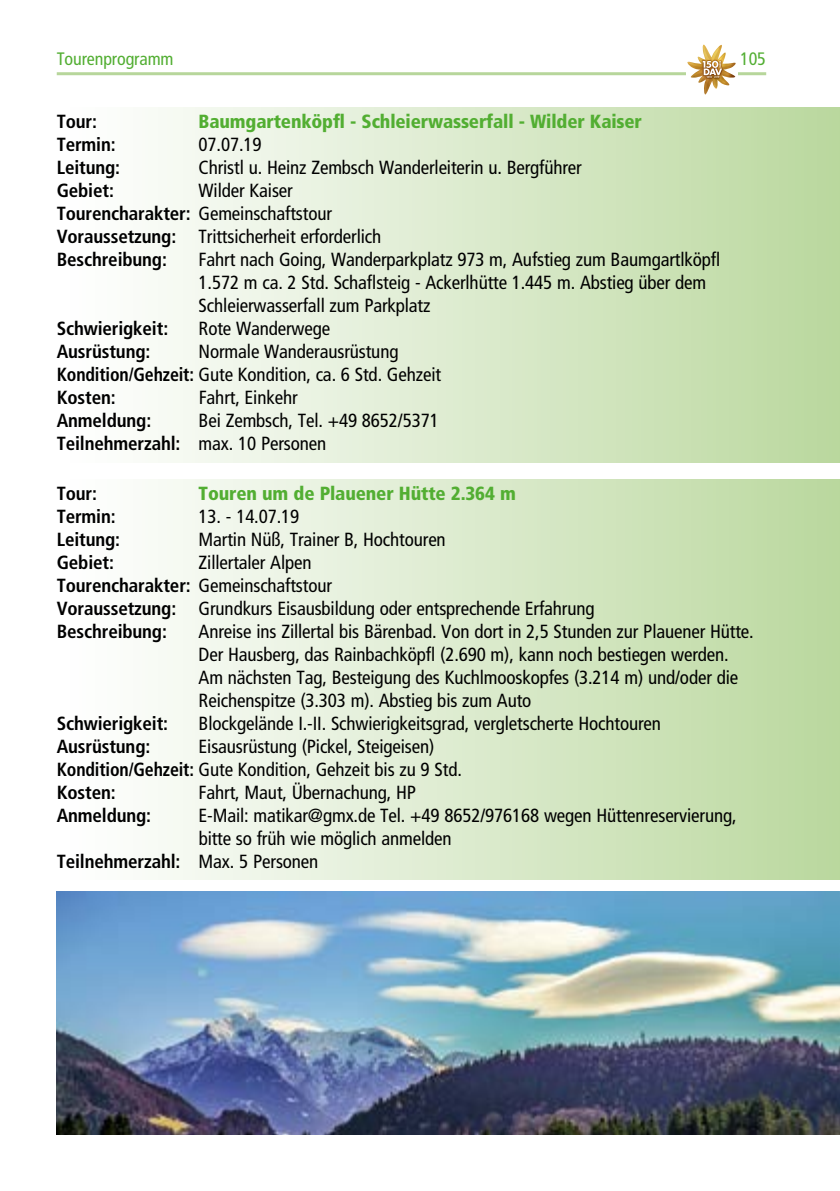
<style>
.page{position:relative;width:840px;height:1191px;background:#fff}
.page>*{position:absolute;margin:0;border:0;box-sizing:border-box;transform-origin:0 0}
.t1{font:condensed 19px/23px "Frutiger";letter-spacing:-.005em;color:#000}
.t2{font:700 condensed 19px "Frutiger";letter-spacing:-.01em;color:#000}
.t3{font:900 condensed 19px "Frutiger";letter-spacing:-.01em;color:#52ae32}
.t4{font:condensed 18px "Frutiger";letter-spacing:-.005em;color:#52ae32}
.s1{font-weight:700}
.s2{font-weight:400}
</style>
<div class="page">
<hr style="left:57px;top:72px;width:708px;height:3px;background:#b7d69b">
<div style="left:686px;top:44px;width:51px;height:57px;background:#fff"></div>
<svg style="left:687px;top:44px;width:49px;height:51px"></svg>
<div style="left:57px;top:108px;width:782px;height:354px;background:linear-gradient(to right,#fff,#bbd89f)"></div>
<div style="left:57px;top:479px;width:782px;height:400px;background:linear-gradient(to right,#fff,#bbd89f)"></div>
<img style="left:57px;top:891px;width:782px;height:243px">
<p class="t4" style="left:57px;top:48px;width:118px">Tourenprogramm</p>
<p class="t4" style="left:739px;top:48px;width:27px">105</p>
<p class="t2" style="left:57px;top:110px;width:42px">Tour:</p>
<p class="t3" style="left:198px;top:110px;width:444px">Baumgartenköpfl - Schleierwasserfall - Wilder Kaiser</p>
<p class="t2" style="left:57px;top:133px;width:60px">Termin:</p>
<p class="t1" style="left:198px;top:133px;width:64px">07.07.19</p>
<p class="t2" style="left:57px;top:156px;width:65px">Leitung:</p>
<p class="t1" style="left:198px;top:156px;width:384px">Christl u. Heinz Zembsch Wanderleiterin u. Bergführer</p>
<p class="t2" style="left:57px;top:179px;width:59px">Gebiet:</p>
<p class="t1" style="left:57px;top:179px;width:326px;text-indent:142px">Wilder Kaiser<br><span class="s1">Tourencharakter:</span> Gemeinschaftstour<br><span class="s1">Voraussetzung:</span> Trittsicherheit erforderlich<br><span class="s1">Beschreibung:</span></p>
<p class="t1" style="left:198px;top:248px;width:523px">Fahrt nach Going, Wanderparkplatz 973 m, Aufstieg zum Baumgartlköpfl<br>1.572 m ca. 2 Std. Schaflsteig - Ackerlhütte 1.445 m. Abstieg über dem<br>Schleierwasserfall zum Parkplatz</p>
<p class="t2" style="left:57px;top:317px;width:113px">Schwierigkeit:</p>
<p class="t1" style="left:198px;top:317px;width:133px">Rote Wanderwege</p>
<p class="t2" style="left:57px;top:340px;width:95px">Ausrüstung:</p>
<p class="t1" style="left:57px;top:340px;width:385px;text-indent:142px">Normale Wanderausrüstung<br><span class="s1">Kondition/Gehzeit:</span> Gute Kondition, ca. 6 Std. Gehzeit<br><span class="s1">Kosten:</span></p>
<p class="t1" style="left:198px;top:386px;width:100px">Fahrt, Einkehr</p>
<p class="t2" style="left:57px;top:409px;width:96px">Anmeldung:</p>
<p class="t1" style="left:57px;top:409px;width:383px;text-indent:142px">Bei Zembsch, Tel. +49 8652/5371<br><span class="s1">Teilnehmerzahl:</span> max. 10 Personen</p>
<p class="t2" style="left:57px;top:482px;width:42px">Tour:</p>
<p class="t3" style="left:198px;top:482px;width:318px">Touren um de Plauener Hütte 2.364 m</p>
<p class="t2" style="left:57px;top:505px;width:60px">Termin:</p>
<p class="t1" style="left:198px;top:505px;width:102px">13. - 14.07.19</p>
<p class="t2" style="left:57px;top:528px;width:65px">Leitung:</p>
<p class="t1" style="left:198px;top:528px;width:248px">Martin Nüß, Trainer B, Hochtouren</p>
<p class="t2" style="left:57px;top:551px;width:59px">Gebiet:</p>
<p class="t1" style="left:57px;top:551px;width:539px;text-indent:142px">Zillertaler Alpen<br><span class="s1">Tourencharakter:</span> Gemeinschaftstour<br><span class="s1">Voraussetzung:</span> Grundkurs Eisausbildung oder entsprechende Erfahrung <span class="s1">Beschreibung:</span></p>
<p class="t1" style="left:198px;top:620px;width:556px">Anreise ins Zillertal bis Bärenbad. Von dort in 2,5 Stunden zur Plauener Hütte.<br>Der Hausberg, das Rainbachköpfl (2.690 m), kann noch bestiegen werden.<br>Am nächsten Tag, Besteigung des Kuchlmooskopfes (3.214 m) und/oder die Reichenspitze (3.303 m). Abstieg bis zum Auto</p>
<p class="t2" style="left:57px;top:712px;width:113px">Schwierigkeit:</p>
<p class="t1" style="left:198px;top:712px;width:463px">Blockgelände I.-II. Schwierigkeitsgrad, vergletscherte Hochtouren</p>
<p class="t2" style="left:57px;top:735px;width:95px">Ausrüstung:</p>
<p class="t1" style="left:57px;top:735px;width:406px;text-indent:142px">Eisausrüstung (Pickel, Steigeisen)<br><span class="s1">Kondition/Gehzeit:</span> Gute Kondition, Gehzeit bis zu 9 Std.<br><span class="s1">Kosten:</span></p>
<p class="t1" style="left:198px;top:781px;width:219px">Fahrt, Maut, Übernachung, HP</p>
<p class="t2" style="left:57px;top:804px;width:96px">Anmeldung:</p>
<p class="t1" style="left:198px;top:804px;width:539px">E-Mail: matikar@gmx.de Tel. +49 8652/976168 wegen Hüttenreservierung,</p>
<p class="t1" style="left:198px;top:827px;width:254px">bitte so früh wie möglich anmelden</p>
<p class="t2" style="left:57px;top:850px;width:263px">Teilnehmerzahl: <span class="s2">Max. 5 Personen</span></p>
</div>
